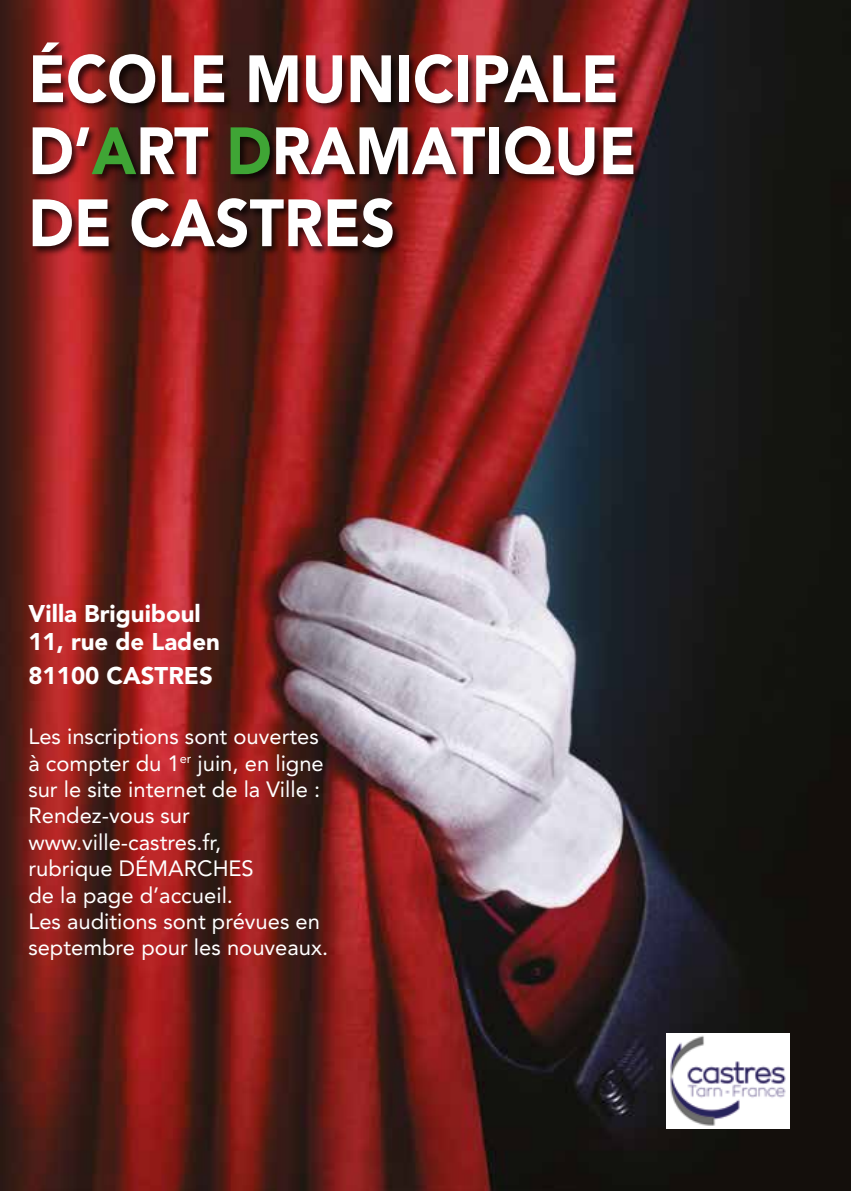
<style>
.page{position:relative;width:851px;height:1191px;background:#fff}
.page>*{position:absolute;margin:0;border:0;box-sizing:border-box;transform-origin:0 0}
.t1{font:900 66px/72px "Avenir LT Std";color:#fff;scale:.91 1}
.t2{font:900 24px/28.8px "Avenir LT Std";color:#fff}
.t3{font:22px/26.4px "Avenir LT Std";color:#fff}
.s1{color:#3fa535}
</style>
<div class="page">
<img style="left:0;top:0;width:850px;height:1191px">
<div style="left:31px;top:41px;width:612px;height:216px;background:#000;opacity:.75"></div>
<img style="left:666px;top:1033px;width:123px;height:95px">
<h1 class="t1" style="left:28px;top:43px;width:669px">ÉCOLE MUNICIPALE<br>D’<span class="s1">A</span>RT <span class="s1">D</span>RAMATIQUE<br>DE CASTRES</h1>
<p class="t2" style="left:28px;top:599px;width:193px">Villa Briguiboul<br>11, rue de Laden</p>
<p class="t2" style="left:28px;top:661px;width:186px">81100 CASTRES</p>
<p class="t3" style="left:28px;top:723px;width:301px">Les inscriptions sont ouvertes à compter du 1<sup>er</sup> juin, en ligne sur le site internet de la Ville :<br>Rendez-vous sur www.ville-castres.fr,<br>rubrique DÉMARCHES<br>de la page d’accueil.<br>Les auditions sont prévues en septembre pour les nouveaux.</p>
</div>
